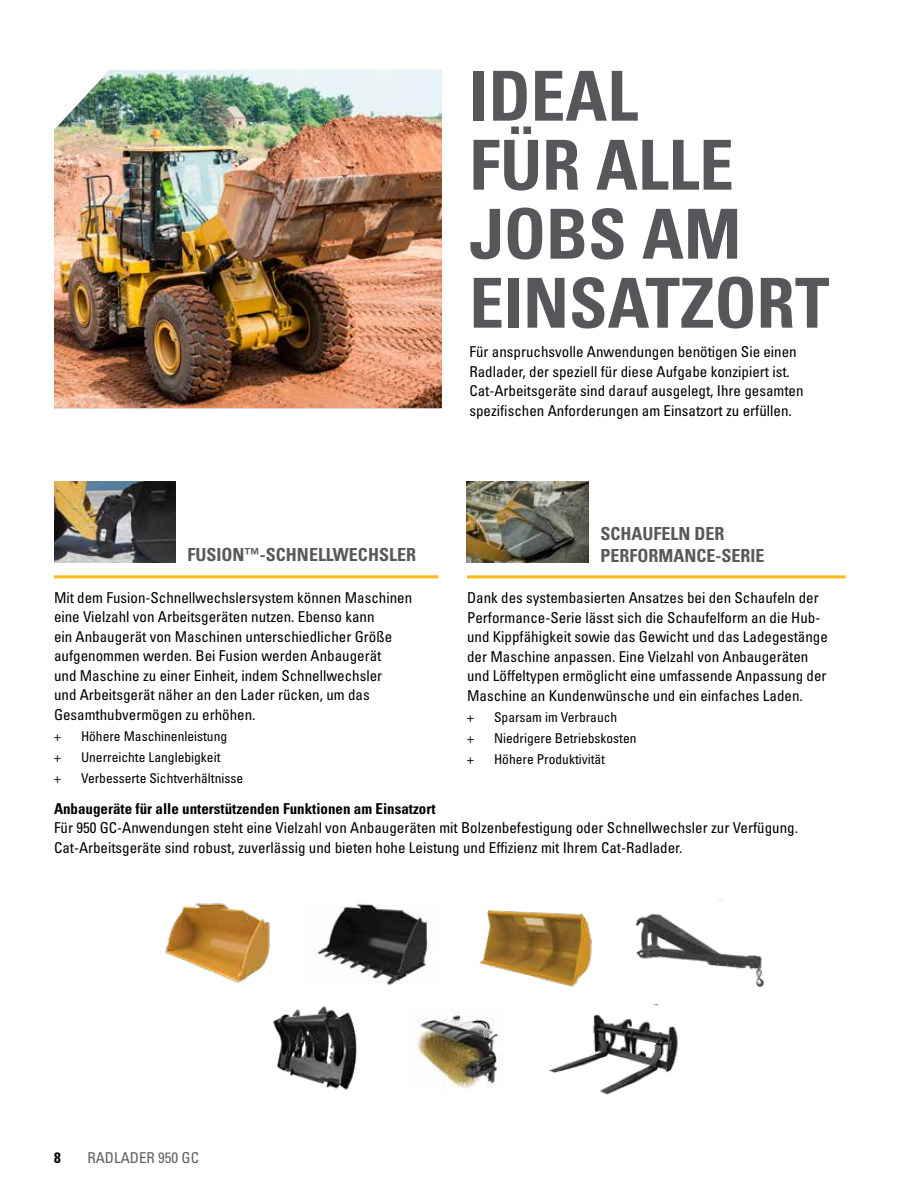
<style>
.page{position:relative;width:918px;height:1188px;background:#fff}
.page>*{position:absolute;margin:0;border:0;box-sizing:border-box;transform-origin:0 0}
.t1{font:69px/69px "Univers LTCYR 67 Bold Cond";color:#55575a}
.t2{font:18px/21.6px "Univers LTCYR 67 Bold Cond";color:#58595b}
.t3{font:condensed 15px/19.5px "Univers LTCYR 57";color:#000}
.t4{font:15px "Univers LTCYR 67 Bold Cond";color:#000}
.t5{font:condensed 15px "Univers LTCYR 57";color:#5e6263}
.t6{font:condensed 13.5px "Univers LTCYR 57";color:#000}
</style>
<div class="page">
<img style="left:54px;top:70px;width:388px;height:338px">
<hr style="left:54px;top:575px;width:384px;height:3px;background:#fdba12">
<hr style="left:467px;top:575px;width:379px;height:3px;background:#fdba12">
<img style="left:54px;top:482px;width:122px;height:81px">
<img style="left:467px;top:482px;width:121px;height:81px">
<img style="left:272px;top:1006px;width:85px;height:84px">
<img style="left:549px;top:1005px;width:129px;height:90px">
<img style="left:417px;top:1015px;width:84px;height:74px">
<img style="left:635px;top:914px;width:129px;height:74px">
<img style="left:165px;top:902px;width:105px;height:81px">
<img style="left:316px;top:903px;width:112px;height:82px">
<img style="left:479px;top:909px;width:113px;height:78px">
<h1 class="t1" style="left:469px;top:61px;width:362px">IDEAL<br>FÜR ALLE<br>JOBS AM<br>EINSATZORT</h1>
<p class="t2" style="left:188px;top:543px;width:230px">FUSION™-SCHNELLWECHSLER</p>
<p class="t3" style="left:54px;top:587px;width:360px">Mit dem Fusion-Schnellwechslersystem können Maschinen eine Vielzahl von Arbeitsgeräten nutzen. Ebenso kann<br>ein Anbaugerät von Maschinen unterschiedlicher Größe aufgenommen werden. Bei Fusion werden Anbaugerät<br>und Maschine zu einer Einheit, indem Schnellwechsler<br>und Arbeitsgerät näher an den Lader rücken, um das Gesamthubvermögen zu erhöhen.</p>
<p class="t6" style="left:54px;top:728px;width:8px">+</p>
<p class="t6" style="left:81px;top:728px;width:148px">Höhere Maschinenleistung</p>
<p class="t6" style="left:54px;top:749px;width:8px">+</p>
<p class="t6" style="left:81px;top:749px;width:141px">Unerreichte Langlebigkeit</p>
<p class="t6" style="left:54px;top:770px;width:8px">+</p>
<p class="t6" style="left:81px;top:770px;width:164px">Verbesserte Sichtverhältnisse</p>
<p class="t3" style="left:469px;top:342px;width:336px">Für anspruchsvolle Anwendungen benötigen Sie einen Radlader, der speziell für diese Aufgabe konzipiert ist.<br>Cat-Arbeitsgeräte sind darauf ausgelegt, Ihre gesamten spezifischen Anforderungen am Einsatzort zu erfüllen.</p>
<p class="t2" style="left:601px;top:522px;width:166px">SCHAUFELN DER<br>PERFORMANCE-SERIE</p>
<p class="t3" style="left:467px;top:588px;width:362px">Dank des systembasierten Ansatzes bei den Schaufeln der Performance-Serie lässt sich die Schaufelform an die Hub&shy;und Kippfähigkeit sowie das Gewicht und das Ladegestänge der Maschine anpassen. Eine Vielzahl von Anbaugeräten und Löffeltypen ermöglicht eine umfassende Anpassung der Maschine an Kundenwünsche und ein einfaches Laden.</p>
<p class="t6" style="left:467px;top:709px;width:8px">+</p>
<p class="t6" style="left:494px;top:709px;width:125px">Sparsam im Verbrauch</p>
<p class="t6" style="left:467px;top:730px;width:8px">+</p>
<p class="t6" style="left:494px;top:730px;width:144px">Niedrigere Betriebskosten</p>
<p class="t6" style="left:467px;top:751px;width:8px">+</p>
<p class="t6" style="left:494px;top:751px;width:112px">Höhere Produktivität</p>
<p class="t4" style="left:54px;top:799px;width:383px">Anbaugeräte für alle unterstützenden Funktionen am Einsatzort</p>
<p class="t3" style="left:54px;top:818px;width:746px">Für 950 GC-Anwendungen steht eine Vielzahl von Anbaugeräten mit Bolzenbefestigung oder Schnellwechsler zur Verfügung.<br>Cat-Arbeitsgeräte sind robust, zuverlässig und bieten hohe Leistung und Effizienz mit Ihrem Cat-Radlader.</p>
<p class="t4" style="left:54px;top:1148px;width:8px">8</p>
<p class="t5" style="left:87px;top:1148px;width:113px">RADLADER 950 GC</p>
</div>
